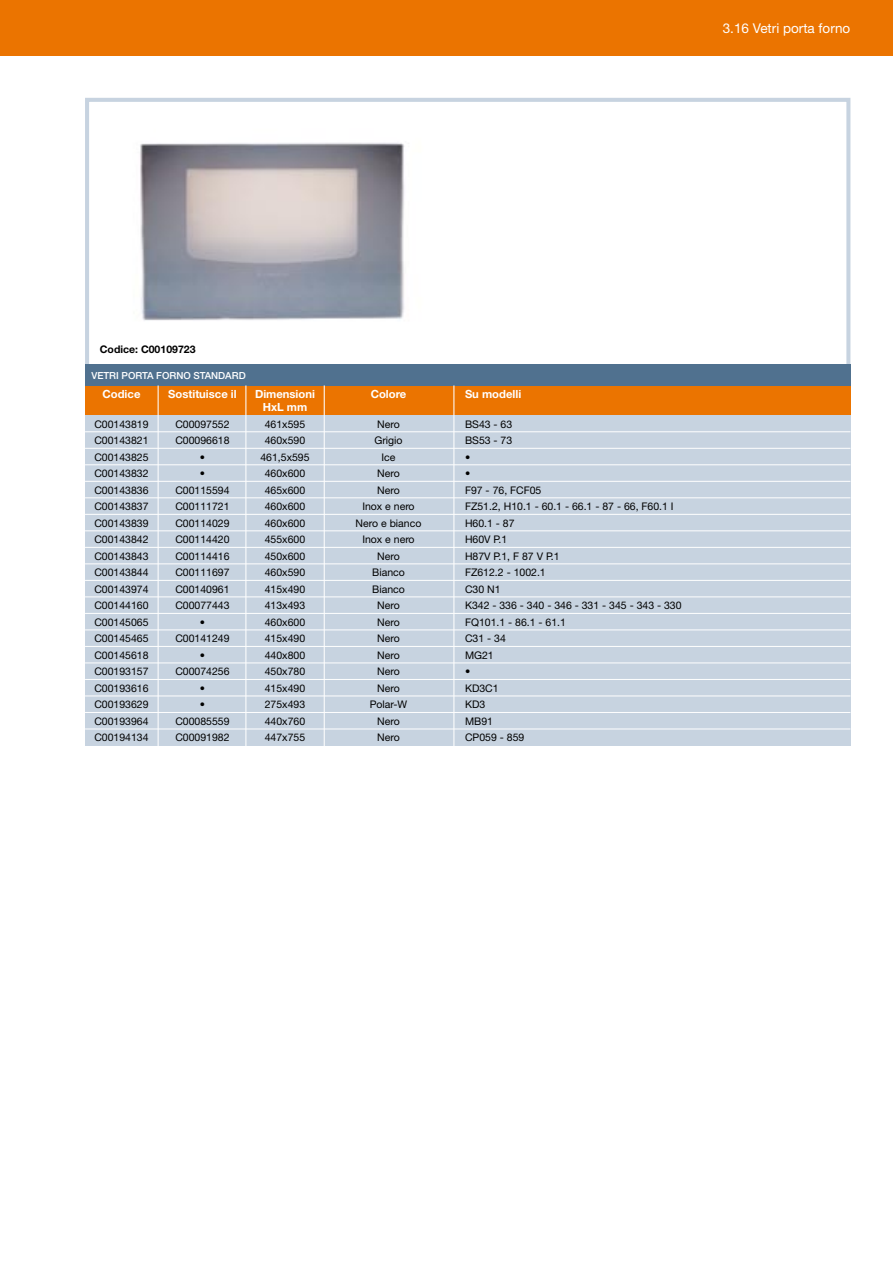
<style>
.page{position:relative;width:893px;height:1263px;background:#fff}
.page>*{position:absolute;margin:0;border:0;box-sizing:border-box;transform-origin:0 0}
.t1{font:13.5px "Helvetica Neue";color:#fff}
.t2{font:700 11.25px "Helvetica Neue";color:#fff}
.t3{font:10.5px "Helvetica Neue";color:#000}
.t4{font:700 10.5px "Helvetica Neue";color:#000}
.t5{font:500 9.75px "Helvetica Neue";color:#fff}
</style>
<div class="page">
<div style="left:0;top:0;width:893px;height:55px;background:#eb7400"></div>
<img style="left:140px;top:142px;width:265px;height:179px">
<div style="left:85px;top:98px;width:765px;height:271px;border:4px solid #c7d3e0"></div>
<div style="left:85px;top:413px;width:765px;height:333px;background:#c7d3e0"></div>
<div style="left:85px;top:385px;width:765px;height:30px;background:#eb7400"></div>
<div style="left:85px;top:364px;width:765px;height:21px;background:#50718f"></div>
<hr style="left:85px;top:448px;width:765px;height:1px;background:#fff">
<hr style="left:85px;top:431px;width:765px;height:1px;background:#fff">
<hr style="left:85px;top:464px;width:765px;height:1px;background:#fff">
<hr style="left:85px;top:481px;width:765px;height:1px;background:#fff">
<hr style="left:85px;top:497px;width:765px;height:1px;background:#fff">
<hr style="left:85px;top:514px;width:765px;height:1px;background:#fff">
<hr style="left:85px;top:547px;width:765px;height:1px;background:#fff">
<hr style="left:85px;top:530px;width:765px;height:1px;background:#fff">
<hr style="left:85px;top:563px;width:765px;height:1px;background:#fff">
<hr style="left:85px;top:580px;width:765px;height:1px;background:#fff">
<hr style="left:85px;top:596px;width:765px;height:1px;background:#fff">
<hr style="left:85px;top:613px;width:765px;height:1px;background:#fff">
<hr style="left:85px;top:646px;width:765px;height:1px;background:#fff">
<hr style="left:85px;top:629px;width:765px;height:1px;background:#fff">
<hr style="left:85px;top:662px;width:765px;height:1px;background:#fff">
<hr style="left:85px;top:679px;width:765px;height:1px;background:#fff">
<hr style="left:85px;top:695px;width:765px;height:1px;background:#fff">
<hr style="left:85px;top:712px;width:765px;height:1px;background:#fff">
<hr style="left:85px;top:728px;width:765px;height:1px;background:#fff">
<hr style="left:158px;top:385px;width:1px;height:363px;background:#fff">
<hr style="left:453px;top:385px;width:1px;height:363px;background:#fff">
<hr style="left:245px;top:385px;width:1px;height:363px;background:#fff">
<hr style="left:324px;top:385px;width:1px;height:363px;background:#fff">
<p class="t1" style="left:723px;top:20px;width:129px">3.16 Vetri porta forno</p>
<p class="t4" style="left:100px;top:343px;width:97px">Codice: C00109723</p>
<p class="t5" style="left:91px;top:369px;width:156px">VETRI PORTA FORNO STANDARD</p>
<p class="t2" style="left:103px;top:387px;width:39px">Codice</p>
<p class="t2" style="left:168px;top:387px;width:70px">Sostituisce il</p>
<p class="t2" style="left:255px;top:387px;width:61px">Dimensioni</p>
<p class="t2" style="left:371px;top:387px;width:37px">Colore</p>
<p class="t2" style="left:465px;top:387px;width:58px">Su modelli</p>
<p class="t2" style="left:263px;top:400px;width:46px">HxL mm</p>
<p class="t3" style="left:94px;top:418px;width:56px">C00143819</p>
<p class="t3" style="left:175px;top:418px;width:56px">C00097552</p>
<p class="t3" style="left:265px;top:418px;width:42px">461x595</p>
<p class="t3" style="left:377px;top:418px;width:24px">Nero</p>
<p class="t3" style="left:465px;top:418px;width:49px">BS43 - 63</p>
<p class="t3" style="left:94px;top:434px;width:56px">C00143821</p>
<p class="t3" style="left:175px;top:434px;width:56px">C00096618</p>
<p class="t3" style="left:265px;top:434px;width:42px">460x590</p>
<p class="t3" style="left:374px;top:434px;width:30px">Grigio</p>
<p class="t3" style="left:465px;top:434px;width:49px">BS53 - 73</p>
<p class="t3" style="left:94px;top:451px;width:56px">C00143825</p>
<p class="t3" style="left:200px;top:451px;width:7px">•</p>
<p class="t3" style="left:260px;top:451px;width:51px">461,5x595</p>
<p class="t3" style="left:381px;top:451px;width:15px">Ice</p>
<p class="t3" style="left:465px;top:451px;width:7px">•</p>
<p class="t3" style="left:94px;top:467px;width:56px">C00143832</p>
<p class="t3" style="left:200px;top:467px;width:7px">•</p>
<p class="t3" style="left:265px;top:467px;width:42px">460x600</p>
<p class="t3" style="left:377px;top:467px;width:24px">Nero</p>
<p class="t3" style="left:465px;top:467px;width:7px">•</p>
<p class="t3" style="left:94px;top:484px;width:56px">C00143836</p>
<p class="t3" style="left:175px;top:484px;width:56px">C00115594</p>
<p class="t3" style="left:265px;top:484px;width:42px">465x600</p>
<p class="t3" style="left:377px;top:484px;width:24px">Nero</p>
<p class="t3" style="left:465px;top:484px;width:78px">F97 - 76, FCF05</p>
<p class="t3" style="left:94px;top:500px;width:56px">C00143837</p>
<p class="t3" style="left:175px;top:500px;width:56px">C00111721</p>
<p class="t3" style="left:265px;top:500px;width:42px">460x600</p>
<p class="t3" style="left:362px;top:500px;width:54px">Inox e nero</p>
<p class="t3" style="left:465px;top:500px;width:210px">FZ51.2, H10.1 - 60.1 - 66.1 - 87 - 66, F60.1 I</p>
<p class="t3" style="left:94px;top:517px;width:56px">C00143839</p>
<p class="t3" style="left:175px;top:517px;width:56px">C00114029</p>
<p class="t3" style="left:265px;top:517px;width:42px">460x600</p>
<p class="t3" style="left:356px;top:517px;width:67px">Nero e bianco</p>
<p class="t3" style="left:465px;top:517px;width:51px">H60.1 - 87</p>
<p class="t3" style="left:94px;top:533px;width:56px">C00143842</p>
<p class="t3" style="left:175px;top:533px;width:56px">C00114420</p>
<p class="t3" style="left:265px;top:533px;width:42px">455x600</p>
<p class="t3" style="left:362px;top:533px;width:54px">Inox e nero</p>
<p class="t3" style="left:465px;top:533px;width:44px">H60V P.1</p>
<p class="t3" style="left:94px;top:550px;width:56px">C00143843</p>
<p class="t3" style="left:175px;top:550px;width:56px">C00114416</p>
<p class="t3" style="left:265px;top:550px;width:42px">450x600</p>
<p class="t3" style="left:377px;top:550px;width:24px">Nero</p>
<p class="t3" style="left:465px;top:550px;width:96px">H87V P.1, F 87 V P.1</p>
<p class="t3" style="left:94px;top:566px;width:56px">C00143844</p>
<p class="t3" style="left:175px;top:566px;width:56px">C00111697</p>
<p class="t3" style="left:265px;top:566px;width:42px">460x590</p>
<p class="t3" style="left:372px;top:566px;width:34px">Bianco</p>
<p class="t3" style="left:465px;top:566px;width:82px">FZ612.2 - 1002.1</p>
<p class="t3" style="left:94px;top:583px;width:56px">C00143974</p>
<p class="t3" style="left:175px;top:583px;width:56px">C00140961</p>
<p class="t3" style="left:265px;top:583px;width:42px">415x490</p>
<p class="t3" style="left:372px;top:583px;width:34px">Bianco</p>
<p class="t3" style="left:465px;top:583px;width:37px">C30 N1</p>
<p class="t3" style="left:94px;top:599px;width:56px">C00144160</p>
<p class="t3" style="left:175px;top:599px;width:56px">C00077443</p>
<p class="t3" style="left:265px;top:599px;width:42px">413x493</p>
<p class="t3" style="left:377px;top:599px;width:24px">Nero</p>
<p class="t3" style="left:465px;top:599px;width:218px">K342 - 336 - 340 - 346 - 331 - 345 - 343 - 330</p>
<p class="t3" style="left:94px;top:616px;width:56px">C00145065</p>
<p class="t3" style="left:200px;top:616px;width:7px">•</p>
<p class="t3" style="left:265px;top:616px;width:42px">460x600</p>
<p class="t3" style="left:377px;top:616px;width:24px">Nero</p>
<p class="t3" style="left:465px;top:616px;width:102px">FQ101.1 - 86.1 - 61.1</p>
<p class="t3" style="left:94px;top:632px;width:56px">C00145465</p>
<p class="t3" style="left:175px;top:632px;width:56px">C00141249</p>
<p class="t3" style="left:265px;top:632px;width:42px">415x490</p>
<p class="t3" style="left:377px;top:632px;width:24px">Nero</p>
<p class="t3" style="left:465px;top:632px;width:42px">C31 - 34</p>
<p class="t3" style="left:94px;top:649px;width:56px">C00145618</p>
<p class="t3" style="left:200px;top:649px;width:7px">•</p>
<p class="t3" style="left:265px;top:649px;width:42px">440x800</p>
<p class="t3" style="left:377px;top:649px;width:24px">Nero</p>
<p class="t3" style="left:465px;top:649px;width:30px">MG21</p>
<p class="t3" style="left:94px;top:665px;width:56px">C00193157</p>
<p class="t3" style="left:175px;top:665px;width:56px">C00074256</p>
<p class="t3" style="left:265px;top:665px;width:42px">450x780</p>
<p class="t3" style="left:377px;top:665px;width:24px">Nero</p>
<p class="t3" style="left:465px;top:665px;width:7px">•</p>
<p class="t3" style="left:94px;top:682px;width:56px">C00193616</p>
<p class="t3" style="left:200px;top:682px;width:7px">•</p>
<p class="t3" style="left:265px;top:682px;width:42px">415x490</p>
<p class="t3" style="left:377px;top:682px;width:24px">Nero</p>
<p class="t3" style="left:465px;top:682px;width:35px">KD3C1</p>
<p class="t3" style="left:94px;top:698px;width:56px">C00193629</p>
<p class="t3" style="left:200px;top:698px;width:7px">•</p>
<p class="t3" style="left:265px;top:698px;width:42px">275x493</p>
<p class="t3" style="left:370px;top:698px;width:39px">Polar-W</p>
<p class="t3" style="left:465px;top:698px;width:22px">KD3</p>
<p class="t3" style="left:94px;top:715px;width:56px">C00193964</p>
<p class="t3" style="left:175px;top:715px;width:56px">C00085559</p>
<p class="t3" style="left:265px;top:715px;width:42px">440x760</p>
<p class="t3" style="left:377px;top:715px;width:24px">Nero</p>
<p class="t3" style="left:465px;top:715px;width:30px">MB91</p>
<p class="t3" style="left:94px;top:731px;width:56px">C00194134</p>
<p class="t3" style="left:175px;top:731px;width:56px">C00091982</p>
<p class="t3" style="left:265px;top:731px;width:42px">447x755</p>
<p class="t3" style="left:377px;top:731px;width:24px">Nero</p>
<p class="t3" style="left:465px;top:731px;width:61px">CP059 - 859</p>
</div>
